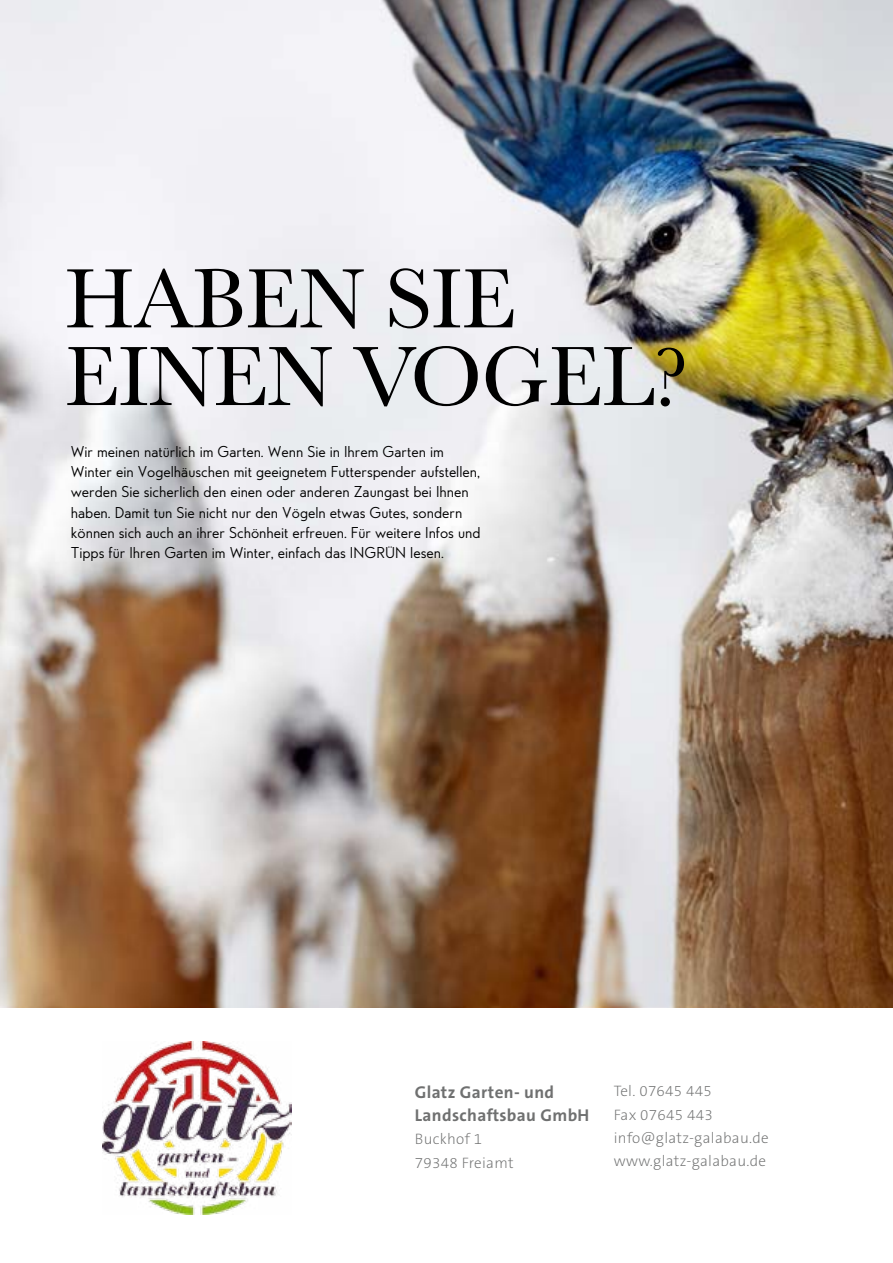
<style>
.page{position:relative;width:893px;height:1263px;background:#fff}
.page>*{position:absolute;margin:0;border:0;box-sizing:border-box;transform-origin:0 0}
.t1{font:87.45px/77.7px "Baskerville";letter-spacing:-.01em;color:#000}
.t2{font:700 17.25px/23.2px "The Sans B7";letter-spacing:.02em;color:#6f7070}
.t3{font:200 15.15px/23.2px "The Sans B2";letter-spacing:.02em;color:#6f7070}
.t4{font:13.5px/20.2px "Edelsans";color:#000}
</style>
<div class="page">
<img style="left:0;top:0;width:893px;height:1007px">
<img style="left:102px;top:1041px;width:189px;height:173px">
<h1 class="t1" style="left:65px;top:259px;width:625px">HABEN SIE<br>EINEN VOGEL?</h1>
<p class="t4" style="left:71px;top:442px;width:411px">Wir meinen natürlich im Garten. Wenn Sie in Ihrem Garten im Winter ein Vogelhäuschen mit geeignetem Futterspender aufstellen, werden Sie sicherlich den einen oder anderen Zaungast bei Ihnen haben. Damit tun Sie nicht nur den Vögeln etwas Gutes, sondern können sich auch an ihrer Schönheit erfreuen. Für weitere Infos und Tipps für Ihren Garten im Winter, einfach das INGRÜN lesen.</p>
<p class="t2" style="left:415px;top:1081px;width:176px">Glatz Garten- und<br>Landschaftsbau GmbH</p>
<p class="t3" style="left:415px;top:1128px;width:100px">Buckhof 1<br>79348 Freiamt</p>
<p class="t3" style="left:614px;top:1080px;width:157px">Tel. 07645 445<br>Fax 07645 443 info@glatz-galabau.de www.glatz-galabau.de</p>
</div>
